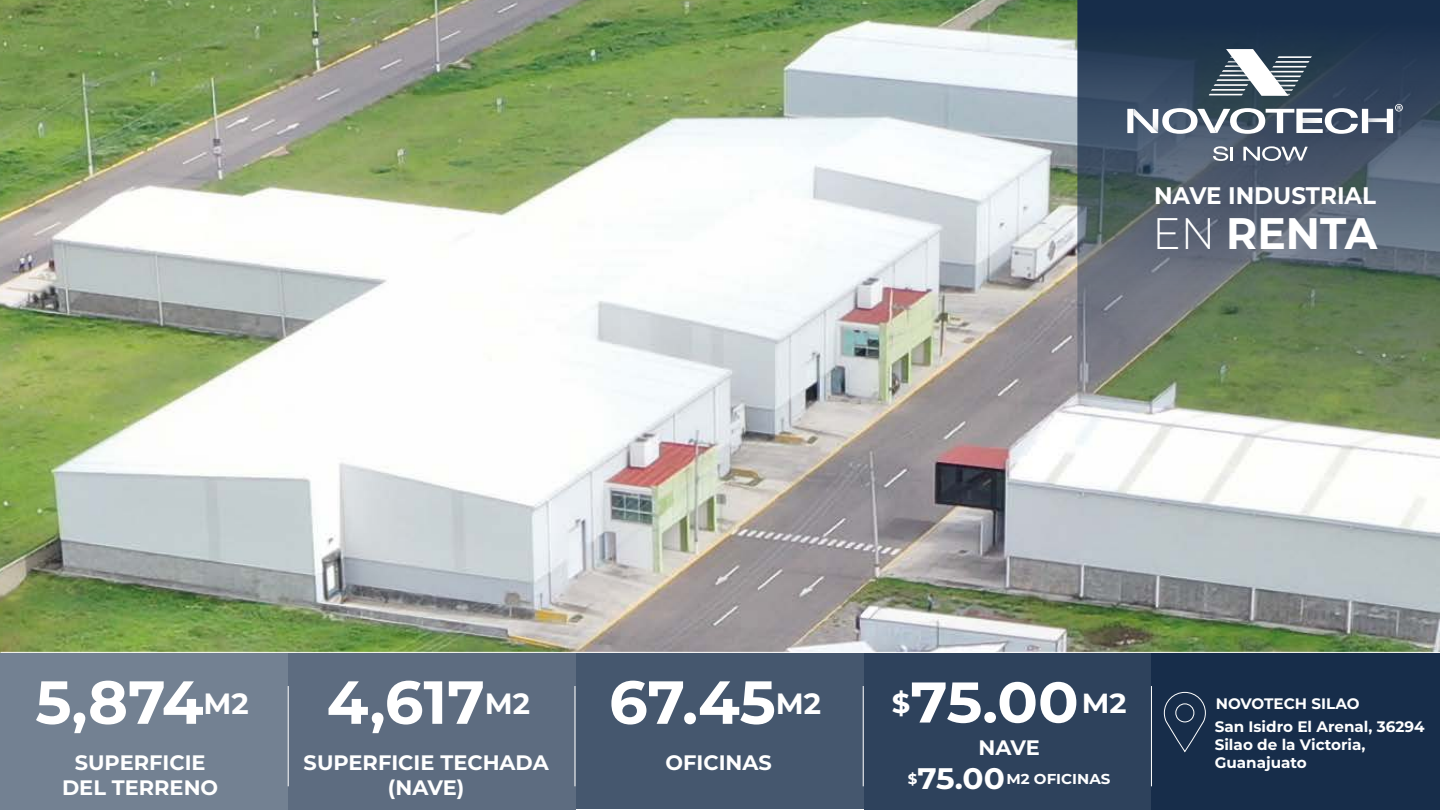
<style>
.page{position:relative;width:1440px;height:810px;background:#fff}
.page>*{position:absolute;margin:0;border:0;box-sizing:border-box;transform-origin:0 0}
.t1{font:700 60.68px "Montserrat";color:#fff}
.t2{font:700 57.22px "Montserrat";color:#fff;scale:1.05 1}
.t3{font:700 44.1px "Montserrat";color:#fff;scale:.96 1}
.t4{font:700 23.92px "Montserrat";color:#fff;scale:.96 1}
.t5{font:700 20.92px/25.1px "Montserrat";color:#fff;text-align:center}
.t6{font:700 15.23px/22.8px "Montserrat";color:#fff}
.t7{font:700 14.33px "Montserrat";color:#fff;scale:1.05 1}
.s1{font-weight:300}
.s2{font-size:29.7px}
</style>
<div class="page">
<div style="left:1152px;top:652px;width:288px;height:158px;background:#172d4a"></div>
<div style="left:864px;top:652px;width:288px;height:158px;background:#2e425c"></div>
<div style="left:576px;top:651px;width:288px;height:158px;background:#45576e"></div>
<div style="left:288px;top:652px;width:288px;height:158px;background:#5d6c80"></div>
<div style="left:0;top:653px;width:288px;height:157px;background:#738192"></div>
<img style="left:0;top:0;width:1440px;height:652px">
<hr style="left:0;top:652px;width:1440px;height:1px;background:#fff">
<hr style="left:1151px;top:686px;width:1px;height:100px;background:#fff">
<hr style="left:863px;top:686px;width:1px;height:100px;background:#fff">
<hr style="left:575px;top:686px;width:1px;height:100px;background:#fff">
<hr style="left:288px;top:686px;width:1px;height:100px;background:#fff">
<svg style="left:1164px;top:692px;width:42px;height:60px"></svg>
<svg style="left:1077px;top:0;width:363px;height:442px"></svg>
<svg style="left:1213px;top:146px;width:15px;height:15px"></svg>
<hr style="left:1230px;top:147px;width:3px;height:14px;background:#fff">
<svg style="left:1243px;top:146px;width:65px;height:15px"></svg>
<svg style="left:1368px;top:118px;width:19px;height:4px"></svg>
<svg style="left:1127px;top:108px;width:241px;height:26px"></svg>
<svg style="left:1208px;top:49px;width:104px;height:47px"></svg>
<svg style="left:1387px;top:104px;width:16px;height:29px"></svg>
<h3 class="t4" style="left:1154px;top:178px;width:233px">NAVE INDUSTRIAL</h3>
<h3 class="t3" style="left:1153px;top:202px;width:236px"><span class="s1">EN</span> RENTA</h3>
<h1 class="t1" style="left:35px;top:659px;width:215px">5,874<sup>M2</sup></h1>
<h1 class="t1" style="left:327px;top:659px;width:205px">4,617<sup>M2</sup></h1>
<h1 class="t1" style="left:609px;top:659px;width:214px">67.45<sup>M2</sup></h1>
<h3 class="t5" style="left:62px;top:749px;width:158px">SUPERFICIE<br>DEL TERRENO</h3>
<h3 class="t5" style="left:304px;top:749px;width:247px">SUPERFICIE TECHADA (NAVE)</h3>
<h2 class="t2" style="left:892px;top:661px;width:225px"><sup>$</sup>75.00<sup>M2</sup></h2>
<p class="t6" style="left:1215px;top:691px;width:211px">NOVOTECH SILAO<br>San Isidro El Arenal, 36294</p>
<p class="t6" style="left:1215px;top:732px;width:152px">Silao de la Victoria,</p>
<h3 class="t5" style="left:978px;top:734px;width:63px">NAVE</h3>
<h3 class="t5" style="left:665px;top:749px;width:108px">OFICINAS</h3>
<p class="t6" style="left:1215px;top:750px;width:94px">Guanajuato</p>
<p class="t7" style="left:908px;top:769px;width:195px">$<span class="s2">75.00</span>M2 OFICINAS</p>
</div>
